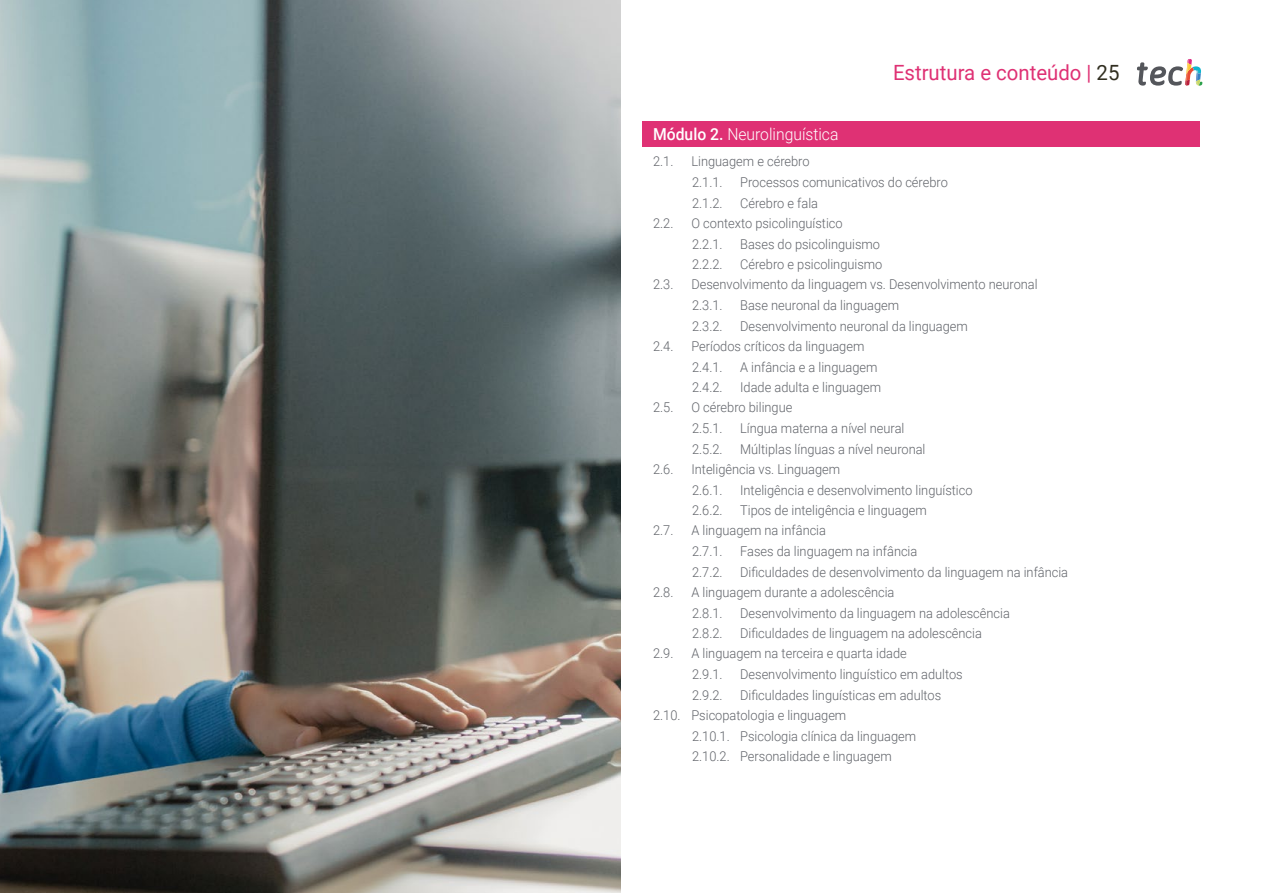
<style>
.page{position:relative;width:1263px;height:893px;background:#fff}
.page>*{position:absolute;margin:0;border:0;box-sizing:border-box;transform-origin:0 0}
.t1{font:21px "Roboto";color:#df3174}
.t2{font:300 16.5px "Roboto";color:#fff;scale:.95 1}
.t3{font:300 13.5px/20.7px "Roboto";color:#61646a;scale:.95 1}
.s1{color:#312e20}
.s2{font-weight:500}
</style>
<div class="page">
<div style="left:642px;top:121px;width:557px;height:25px;background:#df3174"></div>
<svg style="left:1137px;top:59px;width:65px;height:27px"></svg>
<img style="left:0;top:0;width:621px;height:893px">
<h1 class="t1" style="left:893px;top:57px;width:228px">Estrutura e conteúdo | <span class="s1">25</span></h1>
<p class="t2" style="left:653px;top:123px;width:197px"><span class="s2">Módulo 2.</span> Neurolinguística</p>
<p class="t3" style="left:653px;top:151px;width:23px">2.1.</p>
<p class="t3" style="left:691px;top:151px;width:126px">Linguagem e cérebro<br>2.1.1.</p>
<p class="t3" style="left:740px;top:171px;width:220px">Processos comunicativos do cérebro</p>
<p class="t3" style="left:692px;top:192px;width:34px">2.1.2.</p>
<p class="t3" style="left:740px;top:192px;width:84px">Cérebro e fala</p>
<p class="t3" style="left:653px;top:212px;width:23px">2.2.</p>
<p class="t3" style="left:691px;top:212px;width:161px">O contexto psicolinguístico<br>2.2.1.</p>
<p class="t3" style="left:740px;top:233px;width:149px">Bases do psicolinguismo</p>
<p class="t3" style="left:692px;top:254px;width:34px">2.2.2.</p>
<p class="t3" style="left:740px;top:254px;width:151px">Cérebro e psicolinguismo</p>
<p class="t3" style="left:653px;top:274px;width:23px">2.3.</p>
<p class="t3" style="left:691px;top:274px;width:366px">Desenvolvimento da linguagem vs. Desenvolvimento neuronal<br>2.3.1.</p>
<p class="t3" style="left:740px;top:294px;width:169px">Base neuronal da linguagem</p>
<p class="t3" style="left:692px;top:315px;width:34px">2.3.2.</p>
<p class="t3" style="left:740px;top:315px;width:241px">Desenvolvimento neuronal da linguagem</p>
<p class="t3" style="left:653px;top:335px;width:23px">2.4.</p>
<p class="t3" style="left:691px;top:335px;width:184px">Períodos críticos da linguagem<br>2.4.1.</p>
<p class="t3" style="left:740px;top:356px;width:146px">A infância e a linguagem</p>
<p class="t3" style="left:692px;top:377px;width:34px">2.4.2.</p>
<p class="t3" style="left:740px;top:377px;width:150px">Idade adulta e linguagem</p>
<p class="t3" style="left:653px;top:397px;width:23px">2.5.</p>
<p class="t3" style="left:691px;top:397px;width:108px">O cérebro bilingue<br>2.5.1.</p>
<p class="t3" style="left:740px;top:417px;width:174px">Língua materna a nível neural</p>
<p class="t3" style="left:692px;top:438px;width:34px">2.5.2.</p>
<p class="t3" style="left:740px;top:438px;width:197px">Múltiplas línguas a nível neuronal</p>
<p class="t3" style="left:653px;top:458px;width:23px">2.6.</p>
<p class="t3" style="left:691px;top:458px;width:158px">Inteligência vs. Linguagem<br>2.6.1.</p>
<p class="t3" style="left:740px;top:479px;width:246px">Inteligência e desenvolvimento linguístico</p>
<p class="t3" style="left:692px;top:500px;width:34px">2.6.2.</p>
<p class="t3" style="left:740px;top:500px;width:198px">Tipos de inteligência e linguagem</p>
<p class="t3" style="left:653px;top:520px;width:23px">2.7.</p>
<p class="t3" style="left:691px;top:520px;width:143px">A linguagem na infância<br>2.7.1.</p>
<p class="t3" style="left:740px;top:540px;width:188px">Fases da linguagem na infância</p>
<p class="t3" style="left:692px;top:561px;width:34px">2.7.2.</p>
<p class="t3" style="left:740px;top:561px;width:347px">Dificuldades de desenvolvimento da linguagem na infância</p>
<p class="t3" style="left:653px;top:581px;width:23px">2.8.</p>
<p class="t3" style="left:691px;top:581px;width:215px">A linguagem durante a adolescência<br>2.8.1.</p>
<p class="t3" style="left:740px;top:602px;width:285px">Desenvolvimento da linguagem na adolescência</p>
<p class="t3" style="left:692px;top:623px;width:34px">2.8.2.</p>
<p class="t3" style="left:740px;top:623px;width:256px">Dificuldades de linguagem na adolescência</p>
<p class="t3" style="left:653px;top:643px;width:23px">2.9.</p>
<p class="t3" style="left:691px;top:643px;width:228px">A linguagem na terceira e quarta idade<br>2.9.1.</p>
<p class="t3" style="left:740px;top:663px;width:236px">Desenvolvimento linguístico em adultos</p>
<p class="t3" style="left:692px;top:684px;width:34px">2.9.2.</p>
<p class="t3" style="left:740px;top:684px;width:213px">Dificuldades linguísticas em adultos</p>
<p class="t3" style="left:653px;top:704px;width:205px">2.10. Psicopatologia e linguagem</p>
<p class="t3" style="left:692px;top:725px;width:237px">2.10.1. Psicologia clínica da linguagem</p>
<p class="t3" style="left:692px;top:746px;width:212px">2.10.2. Personalidade e linguagem</p>
</div>
